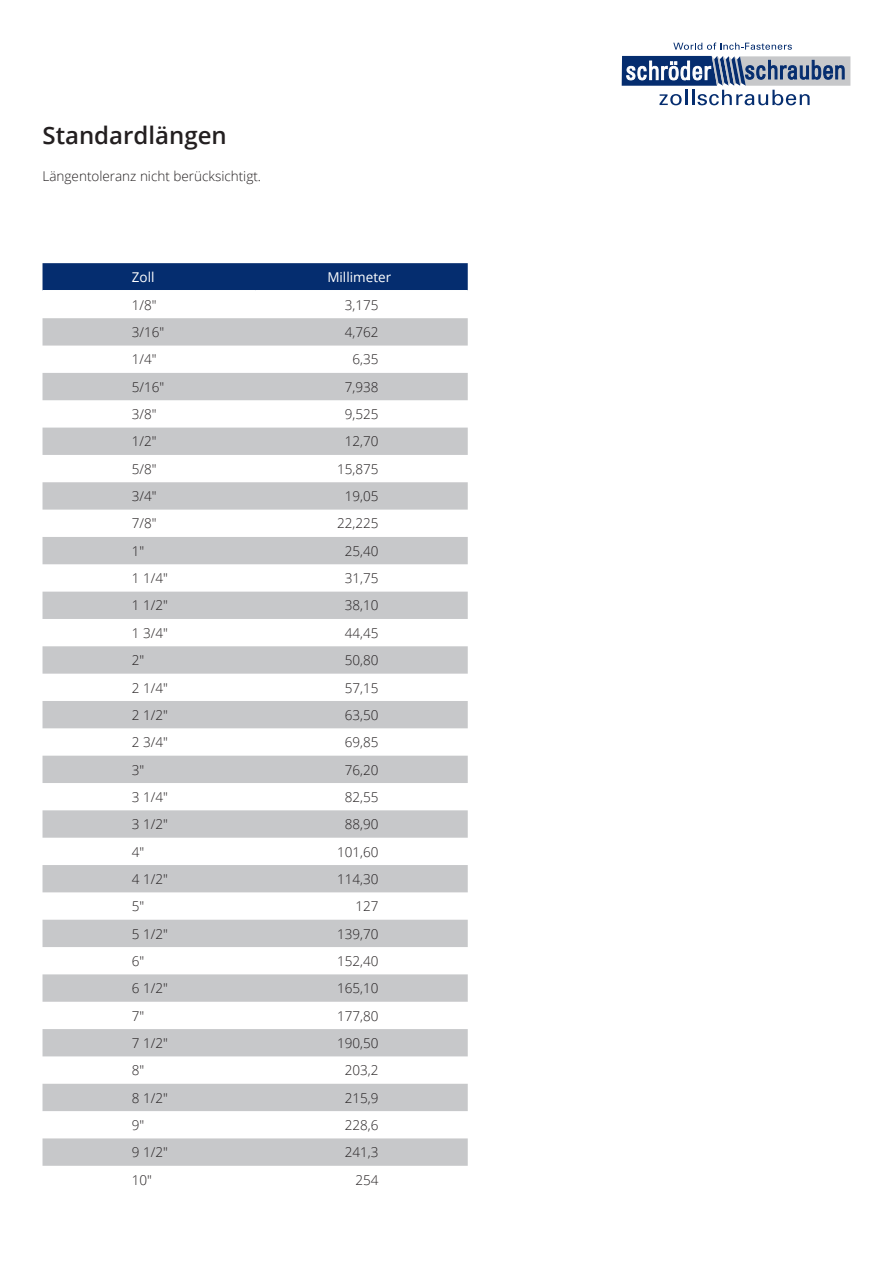
<style>
.page{position:relative;width:893px;height:1263px;background:#fff}
.page>*{position:absolute;margin:0;border:0;box-sizing:border-box;transform-origin:0 0}
.t1{font:600 24px "Open Sans";color:#231f20}
.t2{font:300 13.5px "Open Sans";color:#231f20}
.t3{font:13.5px "Open Sans";color:#fff}
</style>
<div class="page">
<svg style="left:673px;top:43px;width:119px;height:7px"></svg>
<svg style="left:622px;top:56px;width:228px;height:49px"></svg>
<div style="left:43px;top:263px;width:425px;height:27px;background:#052d6f"></div>
<svg style="left:43px;top:318px;width:425px;height:848px;fill:#cacbcd"></svg>
<h1 class="t1" style="left:43px;top:119px;width:186px">Standardlängen</h1>
<p class="t2" style="left:43px;top:167px;width:220px">Längentoleranz nicht berücksichtigt.</p>
<p class="t3" style="left:132px;top:268px;width:24px">Zoll</p>
<p class="t3" style="left:327px;top:268px;width:65px">Millimeter</p>
<p class="t2" style="left:132px;top:296px;width:26px">1/8"</p>
<p class="t2" style="left:345px;top:296px;width:35px">3,175</p>
<p class="t2" style="left:132px;top:323px;width:34px">3/16"</p>
<p class="t2" style="left:345px;top:323px;width:35px">4,762</p>
<p class="t2" style="left:132px;top:350px;width:26px">1/4"</p>
<p class="t2" style="left:352px;top:350px;width:28px">6,35</p>
<p class="t2" style="left:132px;top:378px;width:34px">5/16"</p>
<p class="t2" style="left:345px;top:378px;width:35px">7,938</p>
<p class="t2" style="left:132px;top:405px;width:26px">3/8"</p>
<p class="t2" style="left:345px;top:405px;width:35px">9,525</p>
<p class="t2" style="left:132px;top:432px;width:26px">1/2"</p>
<p class="t2" style="left:345px;top:432px;width:35px">12,70</p>
<p class="t2" style="left:132px;top:460px;width:26px">5/8"</p>
<p class="t2" style="left:337px;top:460px;width:43px">15,875</p>
<p class="t2" style="left:132px;top:487px;width:26px">3/4"</p>
<p class="t2" style="left:345px;top:487px;width:35px">19,05</p>
<p class="t2" style="left:132px;top:514px;width:26px">7/8"</p>
<p class="t2" style="left:337px;top:514px;width:43px">22,225</p>
<p class="t2" style="left:132px;top:542px;width:14px">1"</p>
<p class="t2" style="left:345px;top:542px;width:35px">25,40</p>
<p class="t2" style="left:132px;top:569px;width:38px">1 1/4"</p>
<p class="t2" style="left:345px;top:569px;width:35px">31,75</p>
<p class="t2" style="left:132px;top:596px;width:38px">1 1/2"</p>
<p class="t2" style="left:345px;top:596px;width:35px">38,10</p>
<p class="t2" style="left:132px;top:624px;width:38px">1 3/4"</p>
<p class="t2" style="left:345px;top:624px;width:35px">44,45</p>
<p class="t2" style="left:132px;top:651px;width:14px">2"</p>
<p class="t2" style="left:345px;top:651px;width:35px">50,80</p>
<p class="t2" style="left:132px;top:678px;width:38px">2 1/4"</p>
<p class="t2" style="left:345px;top:678px;width:35px">57,15</p>
<p class="t2" style="left:132px;top:706px;width:38px">2 1/2"</p>
<p class="t2" style="left:345px;top:706px;width:35px">63,50</p>
<p class="t2" style="left:132px;top:733px;width:38px">2 3/4"</p>
<p class="t2" style="left:345px;top:733px;width:35px">69,85</p>
<p class="t2" style="left:132px;top:760px;width:14px">3"</p>
<p class="t2" style="left:345px;top:760px;width:35px">76,20</p>
<p class="t2" style="left:132px;top:788px;width:38px">3 1/4"</p>
<p class="t2" style="left:345px;top:788px;width:35px">82,55</p>
<p class="t2" style="left:132px;top:815px;width:38px">3 1/2"</p>
<p class="t2" style="left:345px;top:815px;width:35px">88,90</p>
<p class="t2" style="left:132px;top:842px;width:14px">4"</p>
<p class="t2" style="left:337px;top:842px;width:43px">101,60</p>
<p class="t2" style="left:132px;top:870px;width:38px">4 1/2"</p>
<p class="t2" style="left:337px;top:870px;width:43px">114,30</p>
<p class="t2" style="left:132px;top:897px;width:14px">5"</p>
<p class="t2" style="left:355px;top:897px;width:25px">127</p>
<p class="t2" style="left:132px;top:924px;width:38px">5 1/2"</p>
<p class="t2" style="left:337px;top:924px;width:43px">139,70</p>
<p class="t2" style="left:132px;top:952px;width:14px">6"</p>
<p class="t2" style="left:337px;top:952px;width:43px">152,40</p>
<p class="t2" style="left:132px;top:979px;width:38px">6 1/2"</p>
<p class="t2" style="left:337px;top:979px;width:43px">165,10</p>
<p class="t2" style="left:132px;top:1006px;width:14px">7"</p>
<p class="t2" style="left:337px;top:1006px;width:43px">177,80</p>
<p class="t2" style="left:132px;top:1034px;width:38px">7 1/2"</p>
<p class="t2" style="left:337px;top:1034px;width:43px">190,50</p>
<p class="t2" style="left:132px;top:1061px;width:14px">8"</p>
<p class="t2" style="left:345px;top:1061px;width:35px">203,2</p>
<p class="t2" style="left:132px;top:1088px;width:38px">8 1/2"</p>
<p class="t2" style="left:345px;top:1088px;width:35px">215,9</p>
<p class="t2" style="left:132px;top:1116px;width:14px">9"</p>
<p class="t2" style="left:345px;top:1116px;width:35px">228,6</p>
<p class="t2" style="left:132px;top:1143px;width:38px">9 1/2"</p>
<p class="t2" style="left:345px;top:1143px;width:35px">241,3</p>
<p class="t2" style="left:132px;top:1170px;width:22px">10"</p>
<p class="t2" style="left:355px;top:1170px;width:25px">254</p>
</div>
